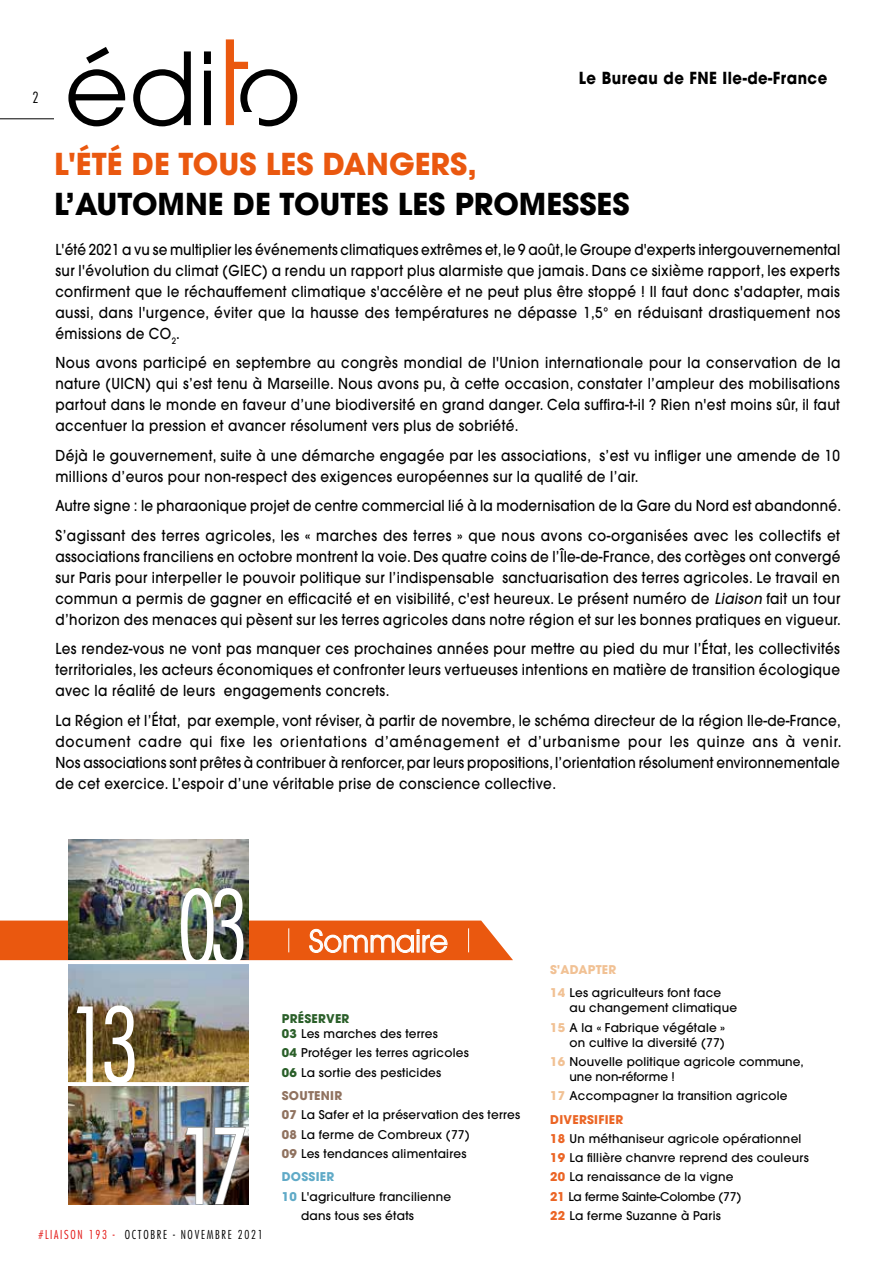
<style>
.page{position:relative;width:893px;height:1263px;background:#fff}
.page>*{position:absolute;margin:0;border:0;box-sizing:border-box;transform-origin:0 0}
.t1{font:300 condensed 100.95px "Futura";color:#fff;scale:.95 1}
.t2{font:99.45px "Avant Garde";color:#000}
.t3{font:30.3px "Avant Garde";color:#fff;scale:.95 1}
.t4{font:700 30px "Avant Garde";color:#000}
.t5{font:700 30px "Avant Garde";color:#ea580f}
.t6{font:700 16.5px "Avant Garde";letter-spacing:.03em;color:#000;scale:.9 1}
.t7{font:500 15px/21px "Avant Garde";letter-spacing:.03em;color:#000;text-align:justify;scale:.9 1}
.t8{font:300 condensed 15px "Futura";color:#000}
.t9{font:500 12px/19.2px "Avant Garde";letter-spacing:.02em;color:#000}
.t10{font:300 condensed 12px "Futura";letter-spacing:.14em;color:#000}
.s1{font-family:"Avant Garde Profi";font-size:115.8px;color:#ea580f}
.s2{font-style:italic}
.s3{font-weight:700;color:#2a5f29}
.s4{font-weight:700;color:#90725f}
.s5{font-weight:700;color:#60aac7}
.s6{font-weight:700;color:#fff}
.s7{font-weight:700;color:#f1c194}
.s8{font-weight:700;color:#eb6525}
.s9{color:#e31613}
</style>
<div class="page">
<hr style="left:0;top:119px;width:54px;height:1px;background:#000">
<svg style="left:0;top:920px;width:513px;height:40px"></svg>
<img style="left:68px;top:840px;width:181px;height:119px">
<img style="left:68px;top:964px;width:181px;height:118px">
<img style="left:68px;top:1087px;width:181px;height:117px">
<img style="left:185px;top:1126px;width:19px;height:79px">
<img style="left:214px;top:1126px;width:33px;height:79px">
<p class="t8" style="left:33px;top:88px;width:8px">2</p>
<h2 class="t2" style="left:65px;top:30px;width:238px">édi<span class="s1">%</span>o</h2>
<p class="t6" style="left:579px;top:67px;width:277px">Le Bureau de FNE Ile-de-France</p>
<h3 class="t5" style="left:54px;top:144px;width:424px">L'ÉTÉ DE TOUS LES DANGERS,</h3>
<h3 class="t4" style="left:54px;top:185px;width:577px">L’AUTOMNE DE TOUTES LES PROMESSES</h3>
<p class="t7" style="left:55px;top:239px;width:874px">L'été 2021 a vu se multiplier les événements climatiques extrêmes et, le 9 août, le Groupe d'experts intergouvernemental sur l'évolution du climat (GIEC) a rendu un rapport plus alarmiste que jamais. Dans ce sixième rapport, les experts confirment que le réchauffement climatique s'accélère et ne peut plus être stoppé ! Il faut donc s'adapter, mais aussi, dans l'urgence, éviter que la hausse des températures ne dépasse 1,5° en réduisant drastiquement nos émissions de CO<sub>2</sub>.</p>
<p class="t7" style="left:55px;top:352px;width:874px">Nous avons participé en septembre au congrès mondial de l'Union internationale pour la conservation de la nature (UICN) qui s’est tenu à Marseille. Nous avons pu, à cette occasion, constater l’ampleur des mobilisations partout dans le monde en faveur d’une biodiversité en grand danger. Cela suffira-t-il ? Rien n'est moins sûr, il faut accentuer la pression et avancer résolument vers plus de sobriété.</p>
<p class="t7" style="left:55px;top:445px;width:873px">Déjà le gouvernement, suite à une démarche engagée par les associations, s’est vu infliger une amende de 10 millions d’euros pour non-respect des exigences européennes sur la qualité de l’air.</p>
<p class="t7" style="left:55px;top:491px;width:875px;line-height:29.5px">Autre signe : le pharaonique projet de centre commercial lié à la modernisation de la Gare du Nord est abandonné.<br>S’agissant des terres agricoles, les « marches des terres » que nous avons co-organisées avec les collectifs et</p>
<p class="t7" style="left:55px;top:546px;width:874px">associations franciliens en octobre montrent la voie. Des quatre coins de l’Île-de-France, des cortèges ont convergé sur Paris pour interpeller le pouvoir politique sur l’indispensable sanctuarisation des terres agricoles. Le travail en commun a permis de gagner en efficacité et en visibilité, c'est heureux. Le présent numéro de <span class="s2">Liaison</span> fait un tour d’horizon des menaces qui pèsent sur les terres agricoles dans notre région et sur les bonnes pratiques en vigueur.</p>
<p class="t7" style="left:55px;top:638px;width:873px">Les rendez-vous ne vont pas manquer ces prochaines années pour mettre au pied du mur l’État, les collectivités territoriales, les acteurs économiques et confronter leurs vertueuses intentions en matière de transition écologique avec la réalité de leurs engagements concrets.</p>
<p class="t7" style="left:55px;top:710px;width:875px">La Région et l’État, par exemple, vont réviser, à partir de novembre, le schéma directeur de la région Ile-de-France, document cadre qui fixe les orientations d’aménagement et d’urbanisme pour les quinze ans à venir.<br>Nos associations sont prêtes à contribuer à renforcer, par leurs propositions, l’orientation résolument environnementale de cet exercice. L’espoir d’une véritable prise de conscience collective.</p>
<h1 class="t1" style="left:68px;top:982px;width:77px">13</h1>
<h1 class="t1" style="left:177px;top:865px;width:77px">03</h1>
<h1 class="t1" style="left:178px;top:1103px;width:77px">17</h1>
<h3 class="t3" style="left:309px;top:923px;width:148px">Sommaire</h3>
<p class="t9" style="left:282px;top:1011px;width:158px;line-height:15px"><span class="s3">PRÉSERVER<br>03</span> Les marches des terres</p>
<p class="t9" style="left:282px;top:1043px;width:189px"><span class="s3">04</span> Protéger les terres agricoles<br><span class="s3">06</span> La sortie des pesticides</p>
<p class="t9" style="left:282px;top:1086px;width:240px"><span class="s4">SOUTENIR<br>07</span> La Safer et la préservation des terres<br><span class="s4">08</span> La ferme de Combreux (77)<br><span class="s4">09</span> Les tendances alimentaires</p>
<p class="t9" style="left:282px;top:1167px;width:171px"><span class="s5">DOSSIER<br>10</span> L'agriculture francilienne<br><span class="s6">13</span> dans tous ses états</p>
<p class="t9" style="left:550px;top:958px;width:172px;line-height:23.5px"><span class="s7">S'ADAPTER<br>14</span> Les agriculteurs font face</p>
<p class="t9" style="left:550px;top:998px;width:188px;text-indent:19px">au changement climatique<br><span class="s7">15</span> A la « Fabrique végétale »</p>
<p class="t9" style="left:550px;top:1033px;width:255px;text-indent:19px">on cultive la diversité (77)<br><span class="s7">16</span> Nouvelle politique agricole commune,</p>
<p class="t9" style="left:550px;top:1067px;width:239px;text-indent:19px">une non-réforme !<br><span class="s7">17</span> Accompagner la transition agricole</p>
<p class="t9" style="left:550px;top:1110px;width:260px"><span class="s8">DIVERSIFIER<br>18</span> Un méthaniseur agricole opérationnel<br><span class="s8">19</span> La fillière chanvre reprend des couleurs<br><span class="s8">20</span> La renaissance de la vigne<br><span class="s8">21</span> La ferme Sainte-Colombe (77)<br><span class="s8">22</span> La ferme Suzanne à Paris</p>
<p class="t10" style="left:38px;top:1227px;width:226px"><span class="s9">#LIAISON 193 -</span> OCTOBRE - NOVEMBRE 2021</p>
</div>
